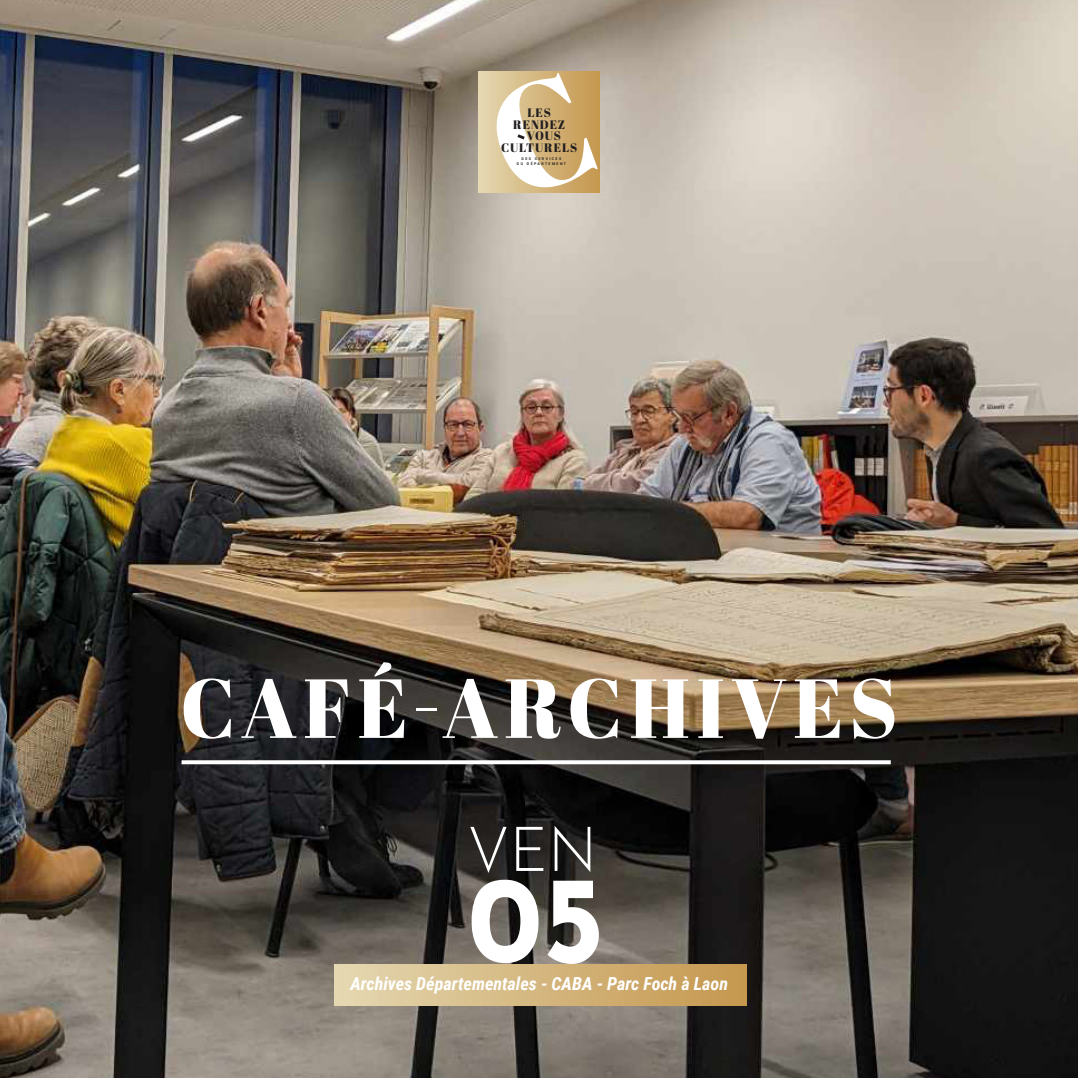
<style>
.page{position:relative;width:1078px;height:1078px;background:#fff}
.page>*{position:absolute;margin:0;border:0;box-sizing:border-box;transform-origin:0 0}
.t1{font:700 124px "Josefin Sans";color:#fff}
.t2{font:83.4px "Abril Fatface";letter-spacing:.08em;color:#fff}
.t3{font:300 62px "Josefin Sans";color:#fff}
.t4{font:italic 700 18px "Roboto Condensed";color:#fff}
.t5{font:12.2px "Abril Fatface";letter-spacing:.08em;color:#231f20}
.t6{font:700 3.6px "Roboto";letter-spacing:.38em;color:#231f20}
</style>
<div class="page">
<img style="left:0;top:0;width:1077px;height:1077px">
<svg style="left:181px;top:760px;width:709px;height:4px"></svg>
<div style="left:478px;top:72px;width:121px;height:121px;background:linear-gradient(to right,#e5d8b2,#c5974e)"></div>
<svg style="left:495px;top:73px;width:102px;height:116px"></svg>
<div style="left:334px;top:964px;width:412px;height:41px;background:linear-gradient(to right,#e5d7b1,#c4974d)"></div>
<p class="t5" style="left:527px;top:104px;width:25px">LES</p>
<p class="t5" style="left:513px;top:116px;width:53px">RENDEZ</p>
<p class="t5" style="left:526px;top:127px;width:36px">VOUS</p>
<p class="t5" style="left:501px;top:139px;width:77px">CULTURELS</p>
<p class="t6" style="left:521px;top:156px;width:41px">DES SERVICES</p>
<p class="t6" style="left:516px;top:161px;width:51px">DU DÉPARTEMENT</p>
<p class="t2" style="left:180px;top:649px;width:718px">CAFÉ-ARCHIVES</p>
<p class="t3" style="left:467px;top:801px;width:131px">VEN</p>
<p class="t1" style="left:467px;top:808px;width:139px">05</p>
<p class="t4" style="left:350px;top:970px;width:379px">Archives Départementales - CABA - Parc Foch à Laon</p>
</div>
